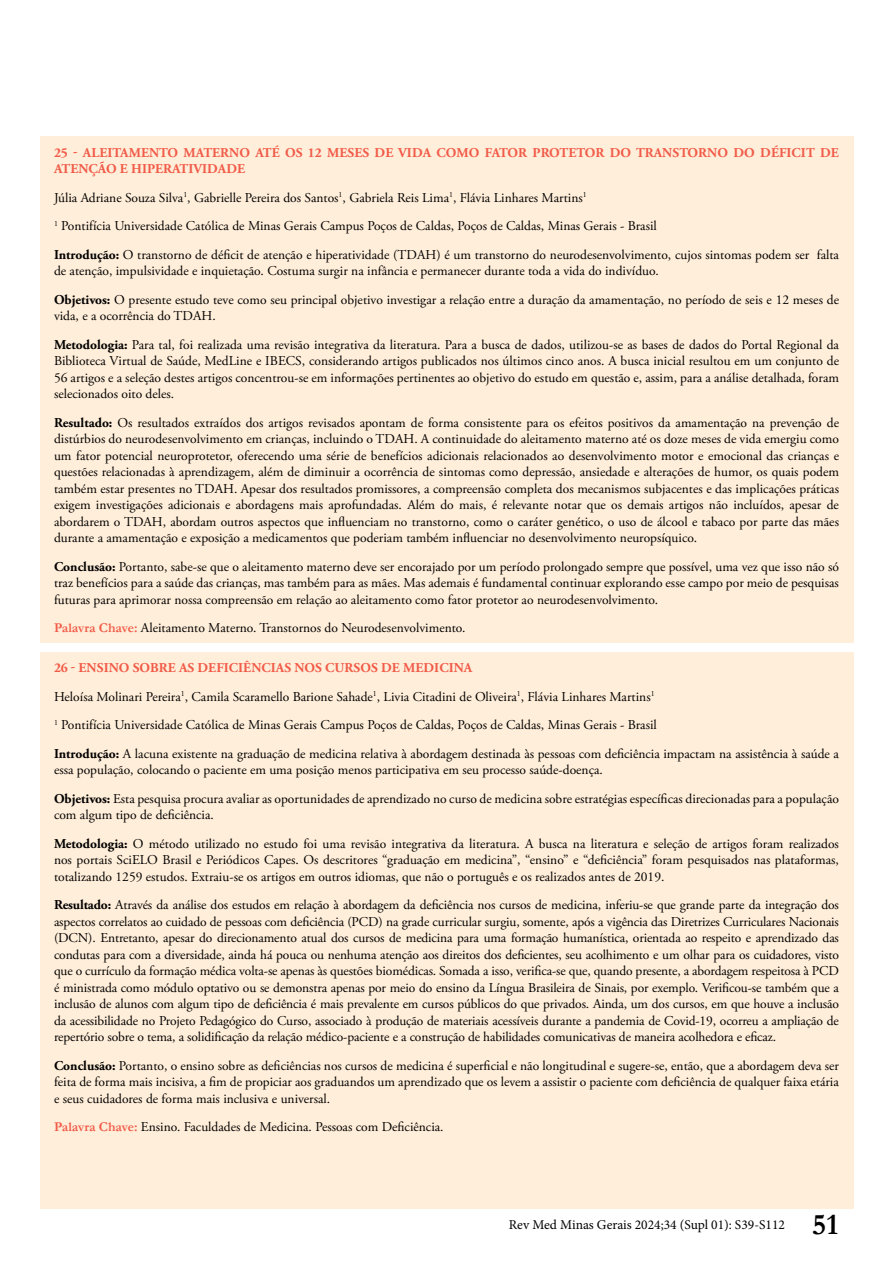
<style>
.page{position:relative;width:893px;height:1263px;background:#fff}
.page>*{position:absolute;margin:0;border:0;box-sizing:border-box;transform-origin:0 0}
.t1{font:700 30px "Garamond";color:#000}
.t2{font:13.5px/16.5px "Adobe Garamond Pro";color:#000}
.t3{font:700 13.5px/16.5px "Adobe Garamond Pro";letter-spacing:.005em;color:#f15b49}
.t4{font:13.5px "Minion Pro";color:#000}
.s1{font-weight:700}
.s2{font-family:"Garamond";font-weight:700;color:#f15b49}
.s3{font-weight:700;color:#f15b49}
</style>
<div class="page">
<div style="left:40px;top:652px;width:813px;height:557px;background:#ffeed9"></div>
<div style="left:40px;top:136px;width:813px;height:507px;background:#ffeed9"></div>
<p class="t3" style="left:54px;top:144px;width:786px">25 - ALEITAMENTO MATERNO ATÉ OS 12 MESES DE VIDA COMO FATOR PROTETOR DO TRANSTORNO DO DÉFICIT DE<br>ATENÇÃO E HIPERATIVIDADE</p>
<p class="t2" style="left:54px;top:183px;width:786px;line-height:28.5px">Júlia Adriane Souza Silva<sup>1</sup>, Gabrielle Pereira dos Santos<sup>1</sup>, Gabriela Reis Lima<sup>1</sup>, Flávia Linhares Martins<sup>1<br>1</sup> Pontifícia Universidade Católica de Minas Gerais Campus Poços de Caldas, Poços de Caldas, Minas Gerais - Brasil<br><span class="s1">Introdução:</span> O transtorno de déficit de atenção e hiperatividade (TDAH) é um transtorno do neurodesenvolvimento, cujos sintomas podem ser falta</p>
<p class="t2" style="left:54px;top:257px;width:786px;line-height:28.5px">de atenção, impulsividade e inquietação. Costuma surgir na infância e permanecer durante toda a vida do indivíduo.<br><span class="s1">Objetivos:</span> O presente estudo teve como seu principal objetivo investigar a relação entre a duração da amamentação, no período de seis e 12 meses de</p>
<p class="t2" style="left:54px;top:302px;width:787px;line-height:28.5px">vida, e a ocorrência do TDAH.<br><span class="s1">Metodologia:</span> Para tal, foi realizada uma revisão integrativa da literatura. Para a busca de dados, utilizou-se as bases de dados do Portal Regional da</p>
<p class="t2" style="left:54px;top:353px;width:787px;text-align:justify">Biblioteca Virtual de Saúde, MedLine e IBECS, considerando artigos publicados nos últimos cinco anos. A busca inicial resultou em um conjunto de 56 artigos e a seleção destes artigos concentrou-se em informações pertinentes ao objetivo do estudo em questão e, assim, para a análise detalhada, foram selecionados oito deles.</p>
<p class="t2" style="left:54px;top:414px;width:787px;text-align:justify"><span class="s1">Resultado:</span> Os resultados extraídos dos artigos revisados apontam de forma consistente para os efeitos positivos da amamentação na prevenção de distúrbios do neurodesenvolvimento em crianças, incluindo o TDAH. A continuidade do aleitamento materno até os doze meses de vida emergiu como um fator potencial neuroprotetor, oferecendo uma série de benefícios adicionais relacionados ao desenvolvimento motor e emocional das crianças e questões relacionadas à aprendizagem, além de diminuir a ocorrência de sintomas como depressão, ansiedade e alterações de humor, os quais podem também estar presentes no TDAH. Apesar dos resultados promissores, a compreensão completa dos mecanismos subjacentes e das implicações práticas exigem investigações adicionais e abordagens mais aprofundadas. Além do mais, é relevante notar que os demais artigos não incluídos, apesar de abordarem o TDAH, abordam outros aspectos que influenciam no transtorno, como o caráter genético, o uso de álcool e tabaco por parte das mães durante a amamentação e exposição a medicamentos que poderiam também influenciar no desenvolvimento neuropsíquico.</p>
<p class="t2" style="left:54px;top:558px;width:786px;text-align:justify"><span class="s1">Conclusão:</span> Portanto, sabe-se que o aleitamento materno deve ser encorajado por um período prolongado sempre que possível, uma vez que isso não só traz benefícios para a saúde das crianças, mas também para as mães. Mas ademais é fundamental continuar explorando esse campo por meio de pesquisas futuras para aprimorar nossa compreensão em relação ao aleitamento como fator protetor ao neurodesenvolvimento.</p>
<p class="t2" style="left:54px;top:620px;width:413px"><span class="s2">Palavra Chave:</span> Aleitamento Materno. Transtornos do Neurodesenvolvimento.</p>
<p class="t2" style="left:54px;top:654px;width:786px;line-height:28.5px"><span class="s3">26 - ENSINO SOBRE AS DEFICIÊNCIAS NOS CURSOS DE MEDICINA<br></span>Heloísa Molinari Pereira<sup>1</sup>, Camila Scaramello Barione Sahade<sup>1</sup>, Livia Citadini de Oliveira<sup>1</sup>, Flávia Linhares Martins<sup>1<br>1</sup> Pontifícia Universidade Católica de Minas Gerais Campus Poços de Caldas, Poços de Caldas, Minas Gerais - Brasil<br><span class="s1">Introdução:</span> A lacuna existente na graduação de medicina relativa à abordagem destinada às pessoas com deficiência impactam na assistência à saúde a</p>
<p class="t2" style="left:54px;top:756px;width:786px;line-height:28.5px">essa população, colocando o paciente em uma posição menos participativa em seu processo saúde-doença.<br><span class="s1">Objetivos:</span> Esta pesquisa procura avaliar as oportunidades de aprendizado no curso de medicina sobre estratégias específicas direcionadas para a população</p>
<p class="t2" style="left:54px;top:801px;width:786px;line-height:28.5px">com algum tipo de deficiência.<br><span class="s1">Metodologia:</span> O método utilizado no estudo foi uma revisão integrativa da literatura. A busca na literatura e seleção de artigos foram realizados</p>
<p class="t2" style="left:54px;top:852px;width:786px">nos portais SciELO Brasil e Periódicos Capes. Os descritores “graduação em medicina”, “ensino” e “deficiência” foram pesquisados nas plataformas, totalizando 1259 estudos. Extraiu-se os artigos em outros idiomas, que não o português e os realizados antes de 2019.</p>
<p class="t2" style="left:54px;top:897px;width:786px;text-align:justify"><span class="s1">Resultado:</span> Através da análise dos estudos em relação à abordagem da deficiência nos cursos de medicina, inferiu-se que grande parte da integração dos aspectos correlatos ao cuidado de pessoas com deficiência (PCD) na grade curricular surgiu, somente, após a vigência das Diretrizes Curriculares Nacionais (DCN). Entretanto, apesar do direcionamento atual dos cursos de medicina para uma formação humanística, orientada ao respeito e aprendizado das condutas para com a diversidade, ainda há pouca ou nenhuma atenção aos direitos dos deficientes, seu acolhimento e um olhar para os cuidadores, visto que o currículo da formação médica volta-se apenas às questões biomédicas. Somada a isso, verifica-se que, quando presente, a abordagem respeitosa à PCD é ministrada como módulo optativo ou se demonstra apenas por meio do ensino da Língua Brasileira de Sinais, por exemplo. Verificou-se também que a inclusão de alunos com algum tipo de deficiência é mais prevalente em cursos públicos do que privados. Ainda, um dos cursos, em que houve a inclusão da acessibilidade no Projeto Pedagógico do Curso, associado à produção de materiais acessíveis durante a pandemia de Covid-19, ocorreu a ampliação de repertório sobre o tema, a solidificação da relação médico-paciente e a construção de habilidades comunicativas de maneira acolhedora e eficaz.</p>
<p class="t2" style="left:54px;top:1058px;width:786px;text-align:justify"><span class="s1">Conclusão:</span> Portanto, o ensino sobre as deficiências nos cursos de medicina é superficial e não longitudinal e sugere-se, então, que a abordagem deva ser feita de forma mais incisiva, a fim de propiciar aos graduandos um aprendizado que os levem a assistir o paciente com deficiência de qualquer faixa etária e seus cuidadores de forma mais inclusiva e universal.</p>
<p class="t2" style="left:54px;top:1119px;width:391px"><span class="s2">Palavra Chave:</span> Ensino. Faculdades de Medicina. Pessoas com Deficiência.</p>
<p class="t4" style="left:509px;top:1216px;width:278px">Rev Med Minas Gerais 2024;34 (Supl 01): S39-S112</p>
<h1 class="t1" style="left:812px;top:1204px;width:27px">51</h1>
</div>
